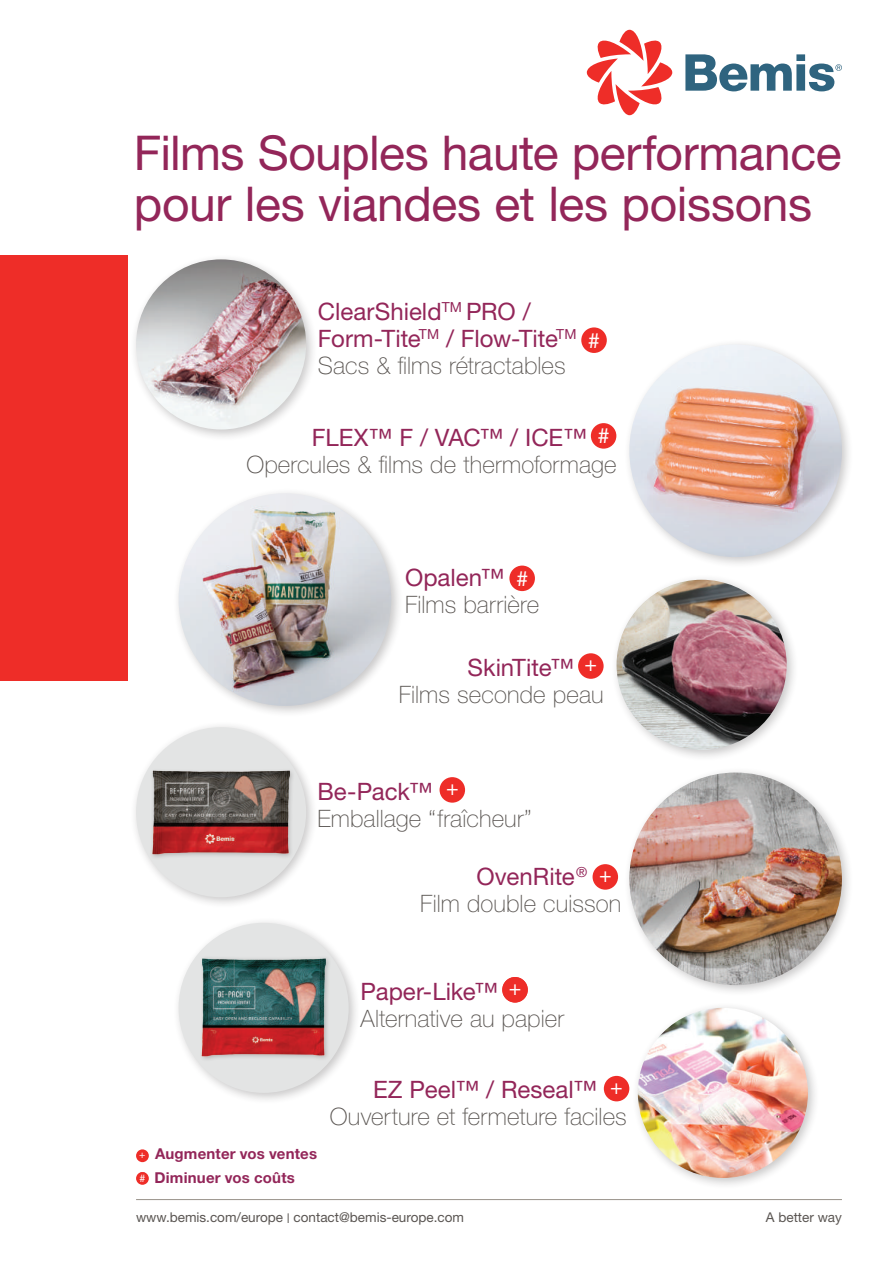
<style>
.page{position:relative;width:893px;height:1263px;background:#fff}
.page>*{position:absolute;margin:0;border:0;box-sizing:border-box;transform-origin:0 0}
.t1{font:48px/51px "Helvetica Neue LT Std";letter-spacing:-.01em;color:#932659}
.t2{font:100 24px/27px "Helvetica Neue LT Std";letter-spacing:.005em;color:#5a5552}
.t3{font:24px/27px "Helvetica Neue LT Std";color:#932659}
.t4{font:21px "Helvetica Neue LT Std";color:#fff}
.t5{font:700 15px/24.5px "Helvetica Neue LT Std";letter-spacing:.015em;color:#932659}
.t6{font:13.5px "Helvetica Neue LT Std";color:#5a5552}
.t7{font:10.5px "Helvetica Neue LT Std";color:#fff}
.s1{font-weight:100;color:#5a5552}
.s2{font-weight:400;color:#932659}
.s3{font-weight:300}
</style>
<div class="page">
<svg style="left:587px;top:30px;width:85px;height:85px"></svg>
<svg style="left:685px;top:54px;width:157px;height:37px"></svg>
<div style="left:0;top:255px;width:128px;height:425px;background:#ee2d28"></div>
<div style="left:130px;top:253px;width:188px;height:188px;background:#231f20;opacity:.25"></div>
<img style="left:136px;top:259px;width:170px;height:170px;border-radius:85px">
<div style="left:623px;top:338px;width:231px;height:231px;background:#231f20;opacity:.25"></div>
<img style="left:629px;top:344px;width:213px;height:213px;border-radius:106px">
<div style="left:173px;top:487px;width:230px;height:231px;background:#231f20;opacity:.25"></div>
<img style="left:179px;top:493px;width:212px;height:213px;border-radius:106px">
<div style="left:611px;top:574px;width:187px;height:188px;background:#231f20;opacity:.25"></div>
<img style="left:617px;top:580px;width:170px;height:170px;border-radius:85px">
<div style="left:130px;top:721px;width:188px;height:188px;background:#231f20;opacity:.25"></div>
<img style="left:136px;top:727px;width:170px;height:170px;border-radius:85px">
<hr style="left:136px;top:1199px;width:706px;height:1px;background:#989189">
<div style="left:581px;top:327px;width:26px;height:26px;background:#ee2d28;border-radius:50%"></div>
<div style="left:591px;top:423px;width:25px;height:26px;background:#ee2d28;border-radius:50%"></div>
<div style="left:509px;top:566px;width:26px;height:25px;background:#ee2d28;border-radius:50%"></div>
<div style="left:578px;top:653px;width:26px;height:26px;background:#ee2d28;border-radius:50%"></div>
<div style="left:440px;top:777px;width:25px;height:26px;background:#ee2d28;border-radius:50%"></div>
<div style="left:604px;top:1076px;width:25px;height:25px;background:#ee2d28;border-radius:50%"></div>
<div style="left:136px;top:1172px;width:13px;height:13px;background:#ee2d28;border-radius:50%"></div>
<div style="left:136px;top:1149px;width:13px;height:13px;background:#ee2d28;border-radius:50%"></div>
<div style="left:593px;top:864px;width:25px;height:26px;background:#ee2d28;border-radius:50%"></div>
<div style="left:502px;top:977px;width:26px;height:25px;background:#ee2d28;border-radius:50%"></div>
<div style="left:173px;top:917px;width:188px;height:188px;background:#231f20;opacity:.25"></div>
<div style="left:179px;top:923px;width:170px;height:170px;background:#e3e4e4;border-radius:50%"></div>
<img style="left:181px;top:952px;width:166px;height:111px">
<div style="left:623px;top:766px;width:231px;height:231px;background:#231f20;opacity:.25"></div>
<img style="left:629px;top:772px;width:213px;height:213px;border-radius:106px">
<div style="left:632px;top:1002px;width:188px;height:188px;background:#231f20;opacity:.25"></div>
<img style="left:638px;top:1008px;width:170px;height:170px;border-radius:85px">
<h1 class="t1" style="left:134px;top:127px;width:709px">Films Souples haute performance pour les viandes et les poissons</h1>
<p class="t3" style="left:318px;top:298px;width:260px">ClearShield<sup>TM</sup> PRO /<br>Form-Tite<sup>TM</sup> / Flow-Tite<sup>TM<br></sup><span class="s1">Sacs &amp; films rétractables</span></p>
<p class="t4" style="left:588px;top:328px;width:13px">#</p>
<p class="t3" style="left:312px;top:423px;width:276px">FLEX™ F / VAC™ / ICE™</p>
<p class="t2" style="left:246px;top:451px;width:372px">Opercules &amp; films de thermoformage</p>
<p class="t4" style="left:598px;top:423px;width:13px">#</p>
<p class="t3" style="left:405px;top:564px;width:101px">Opalen™</p>
<p class="t2" style="left:405px;top:591px;width:136px">Films barrière</p>
<p class="t4" style="left:516px;top:566px;width:13px">#</p>
<p class="t3" style="left:467px;top:654px;width:108px">SkinTite™</p>
<p class="t2" style="left:399px;top:681px;width:206px">Films seconde peau</p>
<p class="t4" style="left:585px;top:651px;width:14px">+</p>
<p class="t3" style="left:317px;top:777px;width:117px">Be-Pack™</p>
<p class="t2" style="left:317px;top:805px;width:216px">Emballage “fraîcheur”</p>
<p class="t4" style="left:446px;top:775px;width:14px">+</p>
<p class="t2" style="left:420px;top:863px;width:203px;text-indent:56px"><span class="s2">OvenRite</span><sup>®<br></sup>Film double cuisson</p>
<p class="t4" style="left:599px;top:862px;width:14px">+</p>
<p class="t3" style="left:360px;top:977px;width:139px">Paper-Like™</p>
<p class="t2" style="left:360px;top:1005px;width:205px">Alternative au papier</p>
<p class="t4" style="left:509px;top:975px;width:14px">+</p>
<p class="t5" style="left:138px;top:1141px;width:181px">+ Augmenter vos ventes # Diminuer vos coûts</p>
<p class="t7" style="left:139px;top:1148px;width:8px">+</p>
<p class="t7" style="left:140px;top:1172px;width:7px">#</p>
<p class="t3" style="left:373px;top:1075px;width:225px">EZ Peel™ / Reseal™</p>
<p class="t2" style="left:330px;top:1102px;width:298px">Ouverture et fermeture faciles</p>
<p class="t4" style="left:610px;top:1074px;width:14px">+</p>
<p class="t6" style="left:136px;top:1209px;width:329px">www.bemis.com/europe <span class="s3">I</span> contact@bemis-europe.com</p>
<p class="t6" style="left:766px;top:1209px;width:77px">A better way</p>
</div>
